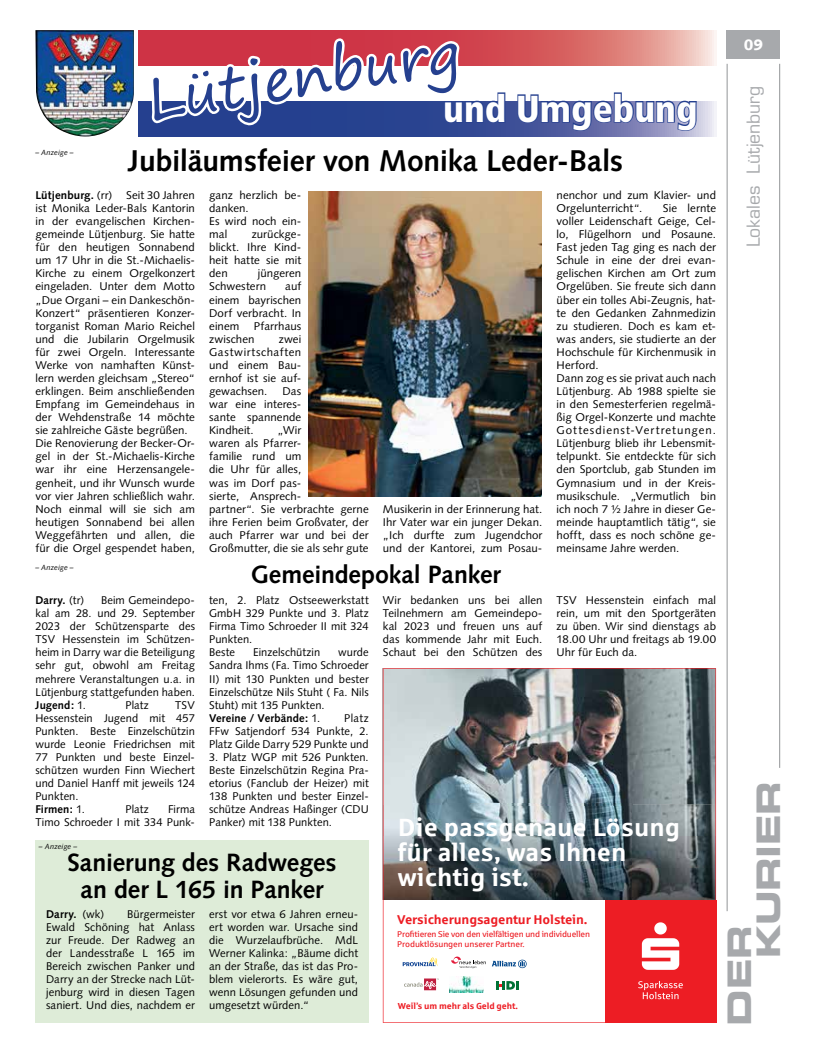
<style>
.page{position:relative;width:819px;height:1053px;background:#fff}
.page>*{position:absolute;margin:0;border:0;box-sizing:border-box;transform-origin:0 0}
.t1{font:57.5px "Segoe Print";color:#25408f}
.t2{font:900 condensed 37.5px "Frutiger LT Std";color:#fff}
.t3{font:32.5px/28.9px "Eurostile LT Std Bold Ex 2";letter-spacing:-.01em;color:#a7a9ac}
.t4{font:700 30px "Syntax LT Std";letter-spacing:-.01em;color:#000}
.t5{font:700 25px/27.5px "Syntax LT Std";letter-spacing:-.005em;color:#000;text-align:center}
.t6{font:700 25px/25px "Sparkasse Rg";color:#fff}
.t7{font:17.5px "Eurostile LT Std";letter-spacing:-.005em;color:#a7a9ac}
.t8{font:900 15px "Syntax LT Std";color:#fff}
.t9{font:700 12.75px "Sparkasse Rg";letter-spacing:-.01em;color:#ed1d24}
.t10{font:11.25px/13px "Syntax";letter-spacing:.005em;color:#000}
.t11{font:700 11.25px "Syntax";letter-spacing:.02em;color:#000}
.t12{font:700 8.75px "Sparkasse Rg";letter-spacing:-.01em;color:#ed1d24}
.t13{font:8.5px/10.1px "Sparkasse Rg";letter-spacing:-.02em;color:#ed1d24}
.t14{font:italic 7.5px "Syntax LT Std";letter-spacing:.015em;color:#000}
.s1{font-weight:700}
.s2{font-weight:400}
</style>
<div class="page">
<div style="left:35px;top:840px;width:334px;height:182px;background:#deecd8"></div>
<hr style="left:726px;top:64px;width:1px;height:847px;background:#939598">
<hr style="left:779px;top:64px;width:1px;height:703px;background:#939598">
<div style="left:726px;top:30px;width:54px;height:29px;background:#a7a9ac"></div>
<img style="left:383px;top:668px;width:333px;height:354px">
<svg style="left:492px;top:959px;width:34px;height:9px"></svg>
<img style="left:449px;top:976px;width:35px;height:16px">
<svg style="left:451px;top:956px;width:35px;height:12px"></svg>
<svg style="left:496px;top:981px;width:22px;height:8px"></svg>
<svg style="left:404px;top:978px;width:35px;height:12px"></svg>
<svg style="left:402px;top:957px;width:35px;height:9px"></svg>
<svg style="left:138px;top:101px;width:578px;height:35px;background:#818aba"></svg>
<svg style="left:138px;top:30px;width:578px;height:36px;background:#db7273"></svg>
<svg style="left:516px;top:92px;width:181px;height:40px"></svg>
<img style="left:35px;top:30px;width:99px;height:106px">
<svg style="left:146px;top:36px;width:360px;height:100px"></svg>
<img style="left:308px;top:191px;width:233px;height:305px">
<p class="t1" style="left:139px;top:50px;width:317px;rotate:-9deg">Lütjenburg</p>
<p class="t2" style="left:443px;top:86px;width:256px">und Umgebung</p>
<p class="t4" style="left:128px;top:144px;width:496px">Jubiläumsfeier von Monika Leder-Bals</p>
<p class="t10" style="left:35px;top:188px;width:161px"><span class="s1">Lütjenburg.</span> (rr) Seit 30 Jahren ist Monika Leder-Bals Kantorin in der evangelischen Kirchen&shy;gemeinde Lütjenburg. Sie hatte für den heutigen Sonnabend um 17 Uhr in die St.-Michaelis-<br>Kirche zu einem Orgelkonzert eingeladen. Unter dem Motto „Due Organi – ein Dankeschön-<br>Konzert“ präsentieren Konzer&shy;torganist Roman Mario Reichel und die Jubilarin Orgelmusik für zwei Orgeln. Interessante<br>Werke von namhaften Künst&shy;lern werden gleichsam „Stereo“ erklingen. Beim anschließenden<br>Empfang im Gemeindehaus in der Wehdenstraße 14 möchte sie zahlreiche Gäste begrüßen.<br>Die Renovierung der Becker-Or&shy;gel in der St.-Michaelis-Kirche war ihr eine Herzensangele&shy;genheit, und ihr Wunsch wurde vor vier Jahren schließlich wahr.<br>Noch einmal will sie sich am heutigen Sonnabend bei allen<br>Weggefährten und allen, die für die Orgel gespendet haben,</p>
<p class="t10" style="left:209px;top:188px;width:94px">ganz herzlich be&shy;danken.<br>Es wird noch ein&shy;mal</p>
<p class="t14" style="left:35px;top:147px;width:40px">– Anzeige –</p>
<p class="t10" style="left:556px;top:188px;width:161px">nenchor und zum Klavier- und<br>Orgelunterricht“.</p>
<p class="t10" style="left:556px;top:202px;width:161px;text-indent:106px">Sie lernte voller Leidenschaft Geige, Cel&shy;lo, Flügelhorn und Posaune.<br>Fast jeden Tag ging es nach der<br>Schule in eine der drei evan&shy;gelischen Kirchen am Ort zum<br>Orgelüben. Sie freute sich dann über ein tolles Abi-Zeugnis, hat&shy;te den Gedanken Zahnmedizin zu studieren. Doch es kam et&shy;was anders, sie studierte an der<br>Hochschule für Kirchenmusik in<br>Herford.<br>Dann zog es sie privat auch nach<br>Lütjenburg. Ab 1988 spielte sie in den Semesterferien regelmä&shy;ßig Orgel-Konzerte und machte<br>Gottesdienst-Vertretungen.<br>Lütjenburg blieb ihr Lebensmit&shy;telpunkt. Sie entdeckte für sich den Sportclub, gab Stunden im<br>Gymnasium und in der Kreis&shy;musikschule. „Vermutlich bin ich noch 7 ½ Jahre in dieser Ge&shy;meinde hauptamtlich tätig“, sie hofft, dass es noch schöne ge&shy;meinsame Jahre werden.</p>
<p class="t10" style="left:209px;top:228px;width:94px;text-indent:43px">zurückge&shy;blickt. Ihre Kind&shy;heit hatte sie mit den</p>
<p class="t10" style="left:209px;top:267px;width:94px;text-indent:49px">jüngeren<br>Schwestern</p>
<p class="t10" style="left:209px;top:280px;width:94px;text-align:justify;text-indent:76px">auf einem bayrischen Dorf verbracht. In einem</p>
<p class="t10" style="left:209px;top:319px;width:94px;text-indent:45px">Pfarrhaus zwischen</p>
<p class="t10" style="left:209px;top:332px;width:94px;text-align:justify;text-indent:70px">zwei Gastwirtschaften und einem Bau&shy;ernhof ist sie auf&shy;gewachsen.</p>
<p class="t10" style="left:209px;top:384px;width:94px;text-align:justify;text-indent:73px">Das war eine interes&shy;sante spannende Kindheit.</p>
<p class="t10" style="left:209px;top:424px;width:161px;text-indent:68px">„Wir<br>waren als Pfarrer-<br>familie rund um<br>die Uhr für alles,<br>was im Dorf pas-<br>sierte, Ansprech-<br>partner“. Sie verbrachte gerne ihre Ferien beim Großvater, der auch Pfarrer war und bei der<br>Großmutter, die sie als sehr gute</p>
<p class="t10" style="left:383px;top:502px;width:161px;text-align:justify">Musikerin in der Erinnerung hat.<br>Ihr Vater war ein junger Dekan. „Ich durfte zum Jugendchor und der Kantorei, zum Posau-</p>
<p class="t14" style="left:35px;top:563px;width:40px">– Anzeige –</p>
<p class="t5" style="left:251px;top:561px;width:251px">Gemeindepokal Panker</p>
<p class="t10" style="left:35px;top:593px;width:161px;text-align:justify;text-indent:66px">Beim Gemeindepo&shy;kal am 28. und 29. September 2023 der Schützensparte des TSV Hessenstein im Schützen&shy;heim in Darry war die Beteiligung sehr gut, obwohl am Freitag mehrere Veranstaltungen u.a. in Lütjenburg stattgefunden haben.<br><span class="s1">Jugend:</span> 1.</p>
<p class="t11" style="left:35px;top:593px;width:50px">Darry. <span class="s2">(tr)</span></p>
<p class="t10" style="left:125px;top:698px;width:25px">Platz</p>
<p class="t10" style="left:35px;top:698px;width:161px;text-indent:140px">TSV<br>Hessenstein Jugend mit 457<br>Punkten. Beste Einzelschützin wurde Leonie Friedrichsen mit<br>77 Punkten und beste Einzel&shy;schützen wurden Finn Wiechert und Daniel Hanff mit jeweils 124<br>Punkten.<br><span class="s1">Firmen:</span> 1.</p>
<p class="t10" style="left:125px;top:802px;width:25px">Platz</p>
<p class="t10" style="left:35px;top:802px;width:161px;text-align:right">Firma<br>Timo Schroeder I mit 334 Punk-</p>
<p class="t10" style="left:209px;top:593px;width:161px">ten, 2. Platz Ostseewerkstatt<br>GmbH 329 Punkte und 3. Platz<br>Firma Timo Schroeder II mit 324<br>Punkten.<br>Beste</p>
<p class="t10" style="left:209px;top:646px;width:161px;text-indent:129px">wurde<br>Sandra Ihms (Fa. Timo Schroeder<br>II) mit 130 Punkten und bester<br>Einzelschütze Nils Stuht ( Fa. Nils<br>Stuht) mit 135 Punkten.<br><span class="s1">Vereine / Verbände:</span> 1.</p>
<p class="t10" style="left:253px;top:646px;width:69px">Einzelschützin</p>
<p class="t10" style="left:209px;top:711px;width:161px;text-align:justify;text-indent:135px">Platz FFw Satjendorf 534 Punkte, 2.<br>Platz Gilde Darry 529 Punkte und</p>
<p class="t10" style="left:209px;top:750px;width:161px;text-align:justify">3. Platz WGP mit 526 Punkten.<br>Beste Einzelschützin Regina Pra&shy;etorius (Fanclub der Heizer) mit 138 Punkten und bester Einzel&shy;schütze Andreas Haßinger (CDU Panker) mit 138 Punkten.</p>
<p class="t14" style="left:39px;top:842px;width:40px">– Anzeige –</p>
<p class="t5" style="left:67px;top:848px;width:270px">Sanierung des Radweges an der L 165 in Panker</p>
<p class="t11" style="left:46px;top:907px;width:60px">Darry. <span class="s2">(wk)</span></p>
<p class="t10" style="left:46px;top:907px;width:150px;text-align:justify;text-indent:81px">Bürgermeister Ewald Schöning hat Anlass zur Freude. Der Radweg an der Landesstraße L 165 im Bereich zwischen Panker und Darry an der Strecke nach Lüt&shy;jenburg wird in diesen Tagen saniert. Und dies, nachdem er</p>
<p class="t10" style="left:209px;top:907px;width:150px;text-align:justify">erst vor etwa 6 Jahren erneu&shy;ert worden war. Ursache sind die Wurzelaufbrüche. MdL Werner Kalinka: „Bäume dicht an der Straße, das ist das Pro&shy;blem vielerorts. Es wäre gut, wenn Lösungen gefunden und umgesetzt würden.“</p>
<p class="t10" style="left:383px;top:593px;width:161px;text-align:justify">Wir bedanken uns bei allen Teilnehmern am Gemeindepo&shy;kal 2023 und freuen uns auf das kommende Jahr mit Euch.<br>Schaut bei den Schützen des</p>
<p class="t10" style="left:556px;top:593px;width:161px;text-align:justify">TSV Hessenstein einfach mal rein, um mit den Sportgeräten zu üben. Wir sind dienstags ab 18.00 Uhr und freitags ab 19.00<br>Uhr für Euch da.</p>
<p class="t6" style="left:398px;top:814px;width:284px">Die passgenaue Lösung für alles, was Ihnen wichtig ist.</p>
<p class="t9" style="left:397px;top:911px;width:192px">Versicherungsagentur Holstein.</p>
<p class="t13" style="left:397px;top:928px;width:194px">Profitieren Sie von den vielfältigen und individuellen<br>Produktlösungen unserer Partner.</p>
<p class="t12" style="left:398px;top:1000px;width:121px">Weil’s um mehr als Geld geht.</p>
<p class="t8" style="left:743px;top:36px;width:21px">09</p>
<p class="t7" style="left:743px;top:247px;width:163px;rotate:-90deg">Lokales Lütjenburg</p>
<p class="t3" style="left:724px;top:958px;width:179px;text-indent:-67px;rotate:-90deg">Der<br>Kurier</p>
</div>
